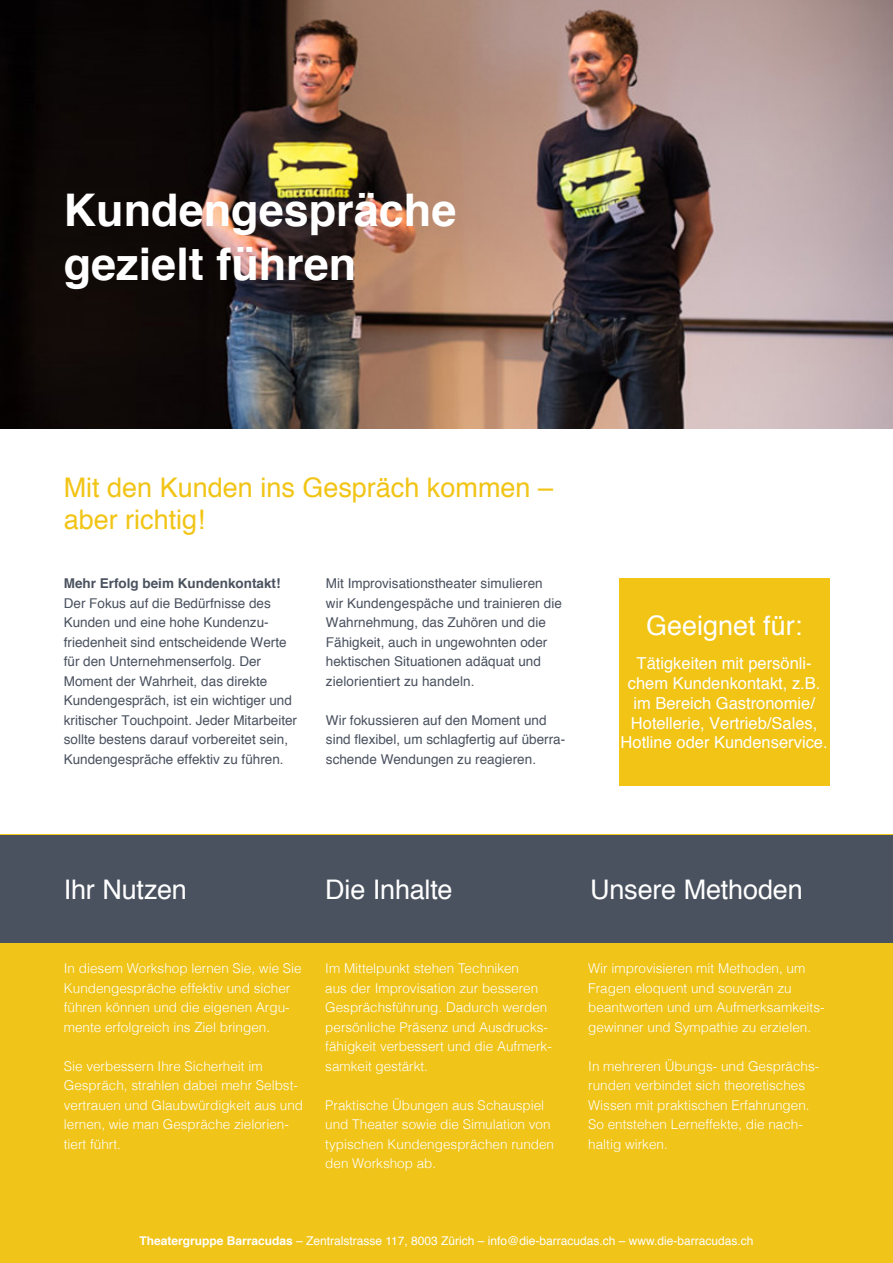
<style>
.page{position:relative;width:893px;height:1263px;background:#fff}
.page>*{position:absolute;margin:0;border:0;box-sizing:border-box;transform-origin:0 0}
.t1{font:700 45px "Helvetica";color:#fff}
.t2{font:27px "Helvetica";letter-spacing:-.005em;color:#fff}
.t3{font:27px/32.4px "Helvetica";color:#f1c415}
.t4{font:16.5px/19.8px "Helvetica";color:#fff;text-align:center}
.t5{font:300 13.5px/19.5px "Helvetica";color:#fff}
.t6{font:13.5px/19.5px "Helvetica";color:#4a525f}
.t7{font:700 13.5px "Helvetica";color:#4a525f}
.t8{font:12px "Helvetica";color:#fff}
.s1{font-weight:700}
</style>
<div class="page">
<div style="left:0;top:835px;width:893px;height:428px;background:#f0c418"></div>
<img style="left:0;top:0;width:893px;height:428px">
<div style="left:0;top:835px;width:893px;height:107px;background:#4a525f"></div>
<div style="left:619px;top:578px;width:210px;height:207px;background:#f1c415"></div>
<p class="t1" style="left:64px;top:174px;width:394px">Kundengespräche</p>
<p class="t1" style="left:64px;top:228px;width:294px">gezielt führen</p>
<p class="t3" style="left:64px;top:472px;width:491px">Mit den Kunden ins Gespräch kommen – aber richtig!</p>
<p class="t7" style="left:64px;top:572px;width:218px">Mehr Erfolg beim Kundenkontakt!</p>
<p class="t6" style="left:64px;top:593px;width:235px">Der Fokus auf die Bedürfnisse des Kunden und eine hohe Kundenzu&shy;friedenheit sind entscheidende Werte für den Unternehmenserfolg. Der Moment der Wahrheit, das direkte Kundengespräch, ist ein wichtiger und kritischer Touchpoint. Jeder Mitarbeiter sollte bestens darauf vorbereitet sein, Kundengespräche effektiv zu führen.</p>
<p class="t6" style="left:326px;top:574px;width:237px">Mit Improvisationstheater simulieren wir Kundengespäche und trainieren die Wahrnehmung, das Zuhören und die Fähigkeit, auch in ungewohnten oder hektischen Situationen adäquat und zielorientiert zu handeln.</p>
<p class="t6" style="left:326px;top:710px;width:222px">Wir fokussieren auf den Moment und</p>
<p class="t6" style="left:326px;top:730px;width:241px">sind flexibel, um schlagfertig auf überra&shy;schende Wendungen zu reagieren.</p>
<p class="t2" style="left:646px;top:605px;width:158px">Geeignet für:</p>
<p class="t4" style="left:621px;top:654px;width:209px">Tätigkeiten mit persönli&shy;chem Kundenkontakt, z.B. im Bereich Gastronomie/<br>Hotellerie, Vertrieb/Sales,<br>Hotline oder Kundenservice.</p>
<p class="t2" style="left:64px;top:868px;width:125px">Ihr Nutzen</p>
<p class="t2" style="left:325px;top:868px;width:129px">Die Inhalte</p>
<p class="t2" style="left:590px;top:868px;width:214px">Unsere Methoden</p>
<p class="t5" style="left:64px;top:958px;width:239px">In diesem Workshop lernen Sie, wie Sie Kundengespräche effektiv und sicher führen können und die eigenen Argu&shy;mente erfolgreich ins Ziel bringen.</p>
<p class="t5" style="left:64px;top:1055px;width:241px">Sie verbessern Ihre Sicherheit im<br>Gespräch, strahlen dabei mehr Selbst&shy;vertrauen und Glaubwürdigkeit aus und lernen, wie man Gespräche zielorien&shy;tiert führt.</p>
<p class="t5" style="left:325px;top:958px;width:228px">Im Mittelpunkt stehen Techniken<br>aus der Improvisation zur besseren Gesprächsführung. Dadurch werden persönliche Präsenz und Ausdrucks&shy;fähigkeit verbessert und die Aufmerk&shy;samkeit gestärkt.</p>
<p class="t5" style="left:325px;top:1094px;width:230px">Praktische Übungen aus Schauspiel und Theater sowie die Simulation von typischen Kundengesprächen runden den Workshop ab.</p>
<p class="t5" style="left:588px;top:958px;width:238px">Wir improvisieren mit Methoden, um Fragen eloquent und souverän zu beantworten und um Aufmerksamkeits&shy;gewinner und Sympathie zu erzielen.</p>
<p class="t5" style="left:588px;top:1055px;width:233px">In mehreren Übungs- und Gesprächs&shy;runden verbindet sich theoretisches<br>Wissen mit praktischen Erfahrungen.<br>So entstehen Lerneffekte, die nach&shy;haltig wirken.</p>
<p class="t8" style="left:139px;top:1231px;width:616px"><span class="s1">Theatergruppe Barracudas</span> – Zentralstrasse 117, 8003 Zürich – info@die-barracudas.ch – www.die-barracudas.ch</p>
</div>
